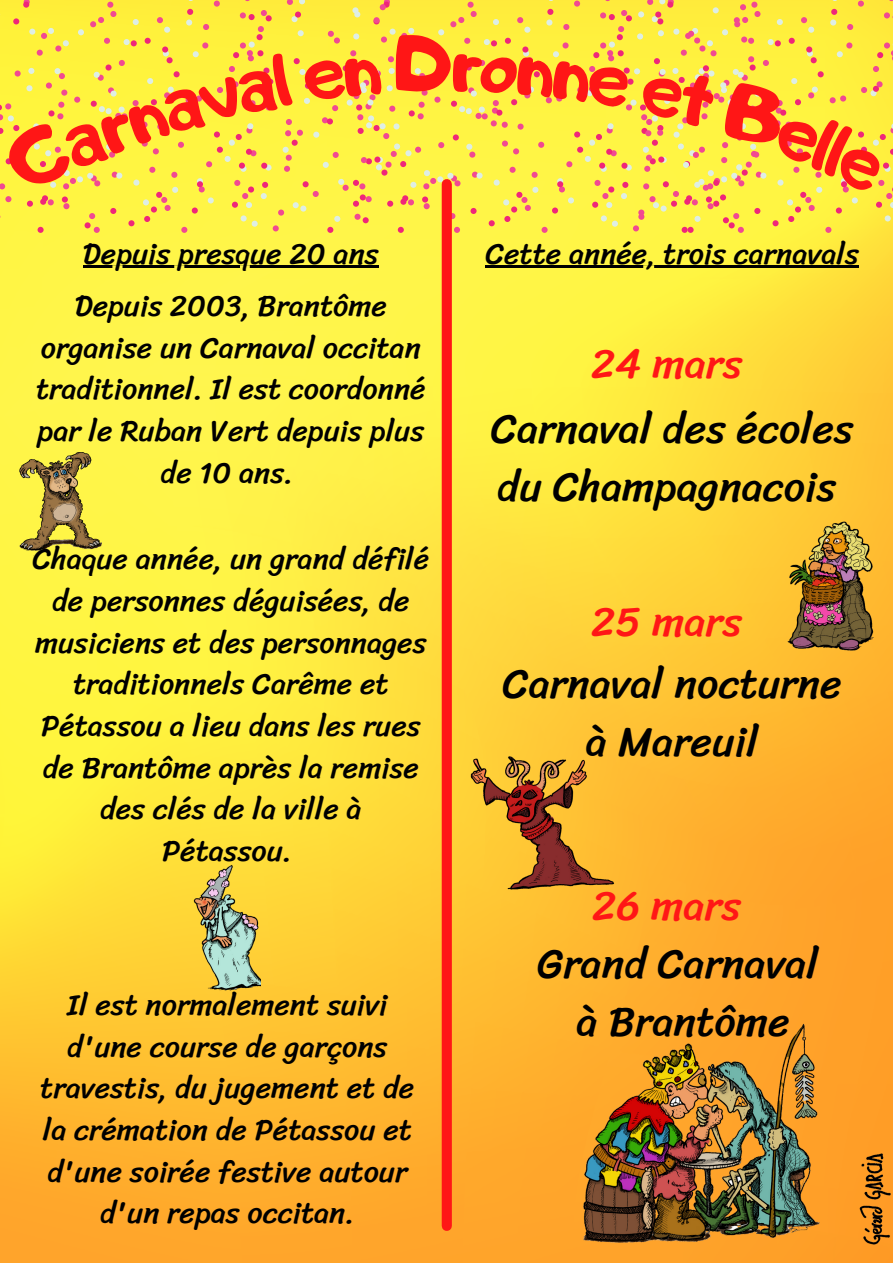
<style>
.page{position:relative;width:893px;height:1263px;background:#fff}
.page>*{position:absolute;margin:0;border:0;box-sizing:border-box;transform-origin:0 0}
.t1{font:42px/58.5px "Sriracha";color:#000;text-align:center}
.t2{font:42px "Sriracha";color:#ff1616}
.t3{font:30px/41.6px "Sriracha";color:#000;text-align:center}
</style>
<div class="page">
<img style="left:0;top:233px;width:893px;height:1030px">
<svg style="left:757px;top:0;width:136px;height:233px;background:#fde544"></svg>
<svg style="left:397px;top:0;width:351px;height:233px;background:#fde449"></svg>
<svg style="left:0;top:0;width:387px;height:233px;background:#fde847"></svg>
<div style="left:442px;top:184px;width:10px;height:1042px;background:#ff1616"></div>
<img style="left:10px;top:453px;width:92px;height:102px">
<img style="left:784px;top:506px;width:101px;height:152px">
<img style="left:191px;top:862px;width:70px;height:131px">
<img style="left:463px;top:748px;width:155px;height:143px">
<img style="left:573px;top:1018px;width:249px;height:229px">
<img style="left:856px;top:1148px;width:37px;height:99px">
<hr style="left:485px;top:265px;width:374px;height:3px;background:#000">
<hr style="left:83px;top:265px;width:296px;height:3px;background:#000">
<svg style="left:0;top:52px;width:293px;height:143px;background:#fdea47"></svg>
<svg style="left:301px;top:56px;width:81px;height:46px;background:#fce84c"></svg>
<svg style="left:394px;top:33px;width:492px;height:162px;background:#fce44b"></svg>
<p class="t3" style="left:83px;top:233px;width:297px">Depuis presque 20 ans</p>
<p class="t3" style="left:36px;top:285px;width:391px">Depuis 2003, Brantôme organise un Carnaval occitan traditionnel. Il est coordonné par le Ruban Vert depuis plus de 10 ans.</p>
<p class="t3" style="left:32px;top:538px;width:398px">Chaque année, un grand défilé de personnes déguisées, de musiciens et des personnages traditionnels Carême et<br>Pétassou a lieu dans les rues de Brantôme après la remise des clés de la ville à<br>Pétassou.</p>
<p class="t3" style="left:40px;top:984px;width:376px">Il est normalement suivi d'une course de garçons travestis, du jugement et de la crémation de Pétassou et d'une soirée festive autour d'un repas occitan.</p>
<p class="t3" style="left:485px;top:233px;width:375px">Cette année, trois carnavals</p>
<p class="t2" style="left:591px;top:339px;width:153px">24 mars</p>
<p class="t1" style="left:491px;top:399px;width:364px;text-align:left">Carnaval des écoles du Champagnacois</p>
<p class="t2" style="left:591px;top:597px;width:152px">25 mars</p>
<p class="t1" style="left:502px;top:654px;width:341px">Carnaval nocturne à Mareuil</p>
<p class="t2" style="left:592px;top:880px;width:150px">26 mars</p>
<p class="t1" style="left:537px;top:934px;width:283px">Grand Carnaval à Brantôme</p>
</div>
